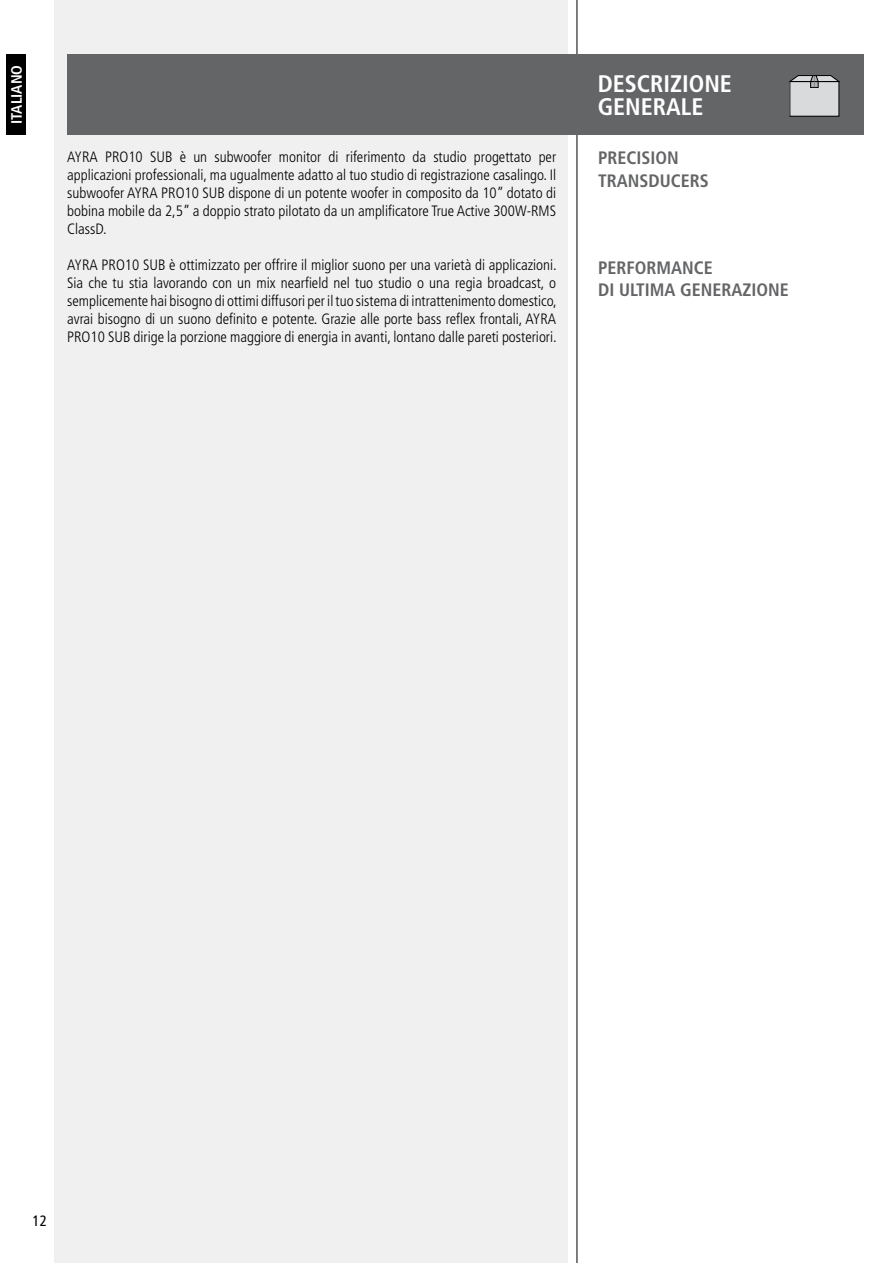
<style>
.page{position:relative;width:893px;height:1263px;background:#fff}
.page>*{position:absolute;margin:0;border:0;box-sizing:border-box;transform-origin:0 0}
.t1{font:700 condensed 24px/22.5px "Frutiger LT Std";color:#fff}
.t2{font:700 condensed 18px/22.5px "Frutiger LT Std";color:#646567}
.t3{font:300 condensed 15px/18px "Frutiger LT Std";color:#000;text-align:justify}
.t4{font:700 condensed 15px "Frutiger LT Std";color:#fff}
.t5{font:condensed 15px "Frutiger LT Std";color:#000}
</style>
<div class="page">
<div style="left:54px;top:0;width:514px;height:1263px;background:#f0f0f1"></div>
<hr style="left:577px;top:0;width:1px;height:1263px;background:#000">
<div style="left:6px;top:54px;width:20px;height:81px;background:#000"></div>
<div style="left:67px;top:54px;width:797px;height:81px;background:#646567"></div>
<div style="left:790px;top:82px;width:49px;height:34px;background:#d9dadb"></div>
<div style="left:810px;top:81px;width:8px;height:7px;border:1px solid #000"></div>
<svg style="left:788px;top:75px;width:52px;height:12px"></svg>
<p class="t4" style="left:8px;top:124px;width:60px;rotate:-90deg">ITALIANO</p>
<h1 class="t1" style="left:598px;top:73px;width:136px">DESCRIZIONE<br>GENERALE</h1>
<p class="t3" style="left:67px;top:148px;width:491px">AYRA PRO10 SUB è un subwoofer monitor di riferimento da studio progettato per applicazioni professionali, ma ugualmente adatto al tuo studio di registrazione casalingo. Il subwoofer AYRA PRO10 SUB dispone di un potente woofer in composito da 10” dotato di bobina mobile da 2,5” a doppio strato pilotato da un amplificatore True Active 300W-RMS ClassD.</p>
<p class="t3" style="left:67px;top:256px;width:491px">AYRA PRO10 SUB è ottimizzato per offrire il miglior suono per una varietà di applicazioni.<br>Sia che tu stia lavorando con un mix nearfield nel tuo studio o una regia broadcast, o semplicemente hai bisogno di ottimi diffusori per il tuo sistema di intrattenimento domestico, avrai bisogno di un suono definito e potente. Grazie alle porte bass reflex frontali, AYRA PRO10 SUB dirige la porzione maggiore di energia in avanti, lontano dalle pareti posteriori.</p>
<p class="t2" style="left:598px;top:256px;width:192px">PERFORMANCE<br>DI ULTIMA GENERAZIONE</p>
<p class="t2" style="left:598px;top:147px;width:112px">PRECISION<br>TRANSDUCERS</p>
<p class="t5" style="left:33px;top:1211px;width:16px">12</p>
</div>
